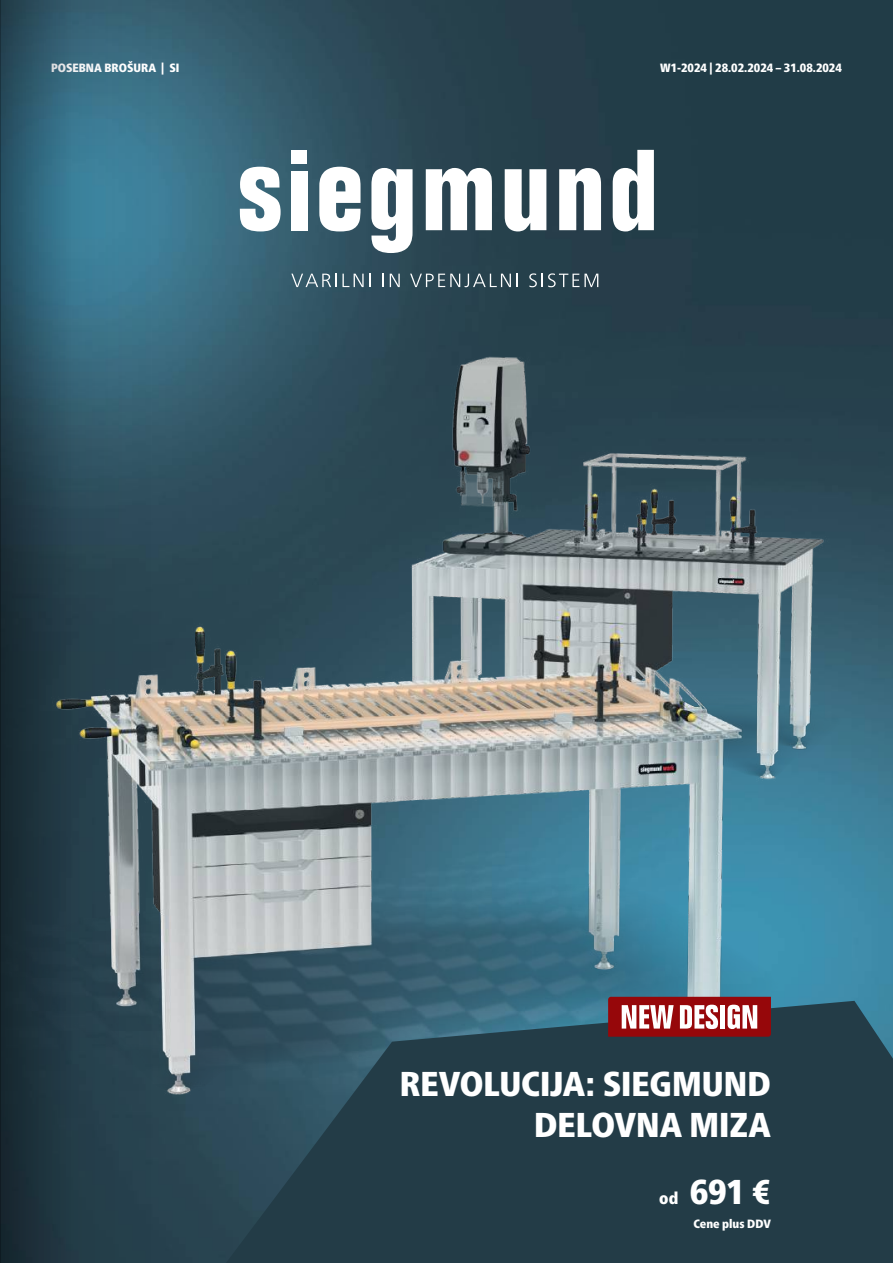
<style>
.page{position:relative;width:893px;height:1263px;background:#fff}
.page>*{position:absolute;margin:0;border:0;box-sizing:border-box;transform-origin:0 0}
.t1{font:900 condensed 34.5px/40.5px "Frutiger Neue LTW1 G";color:#fff;text-align:right}
.t2{font:900 condensed 16.5px "Frutiger Neue LTW1 G";color:#fff}
.t3{font:900 condensed 12px "Frutiger Neue LTW1 G";color:#fff}
</style>
<div class="page">
<img style="left:207px;top:0;width:686px;height:199px">
<img style="left:207px;top:199px;width:686px;height:1064px">
<svg style="left:226px;top:1001px;width:667px;height:262px;background:#26414d"></svg>
<svg style="left:608px;top:997px;width:163px;height:40px"></svg>
<svg style="left:291px;top:274px;width:80px;height:13px"></svg>
<svg style="left:383px;top:274px;width:1px;height:13px"></svg>
<svg style="left:390px;top:274px;width:10px;height:13px"></svg>
<svg style="left:410px;top:274px;width:101px;height:13px"></svg>
<svg style="left:517px;top:274px;width:1px;height:13px"></svg>
<svg style="left:529px;top:273px;width:69px;height:14px"></svg>
<svg style="left:240px;top:167px;width:41px;height:64px"></svg>
<div style="left:291px;top:171px;width:16px;height:59px;background:#fff"></div>
<div style="left:291px;top:150px;width:16px;height:14px;background:#fff"></div>
<svg style="left:319px;top:167px;width:42px;height:64px"></svg>
<svg style="left:371px;top:168px;width:42px;height:85px"></svg>
<svg style="left:426px;top:168px;width:66px;height:62px"></svg>
<svg style="left:505px;top:169px;width:41px;height:62px"></svg>
<svg style="left:559px;top:168px;width:42px;height:62px"></svg>
<svg style="left:613px;top:150px;width:41px;height:81px"></svg>
<svg style="left:1px;top:0;width:206px;height:1263px;background:#395967"></svg>
<hr style="left:0;top:0;width:1px;height:1263px;background:#8a8c8e">
<p class="t3" style="left:51px;top:59px;width:130px">POSEBNA BROŠURA | SI</p>
<p class="t3" style="left:660px;top:59px;width:183px">W1-2024 | 28.02.2024 – 31.08.2024</p>
<h1 class="t1" style="left:400px;top:1061px;width:372px">REVOLUCIJA: SIEGMUND<br>DELOVNA MIZA</h1>
<h2 class="t2" style="left:659px;top:1186px;width:21px">od</h2>
<h1 class="t1" style="left:690px;top:1169px;width:83px">691 €</h1>
<p class="t3" style="left:693px;top:1215px;width:79px">Cene plus DDV</p>
</div>
